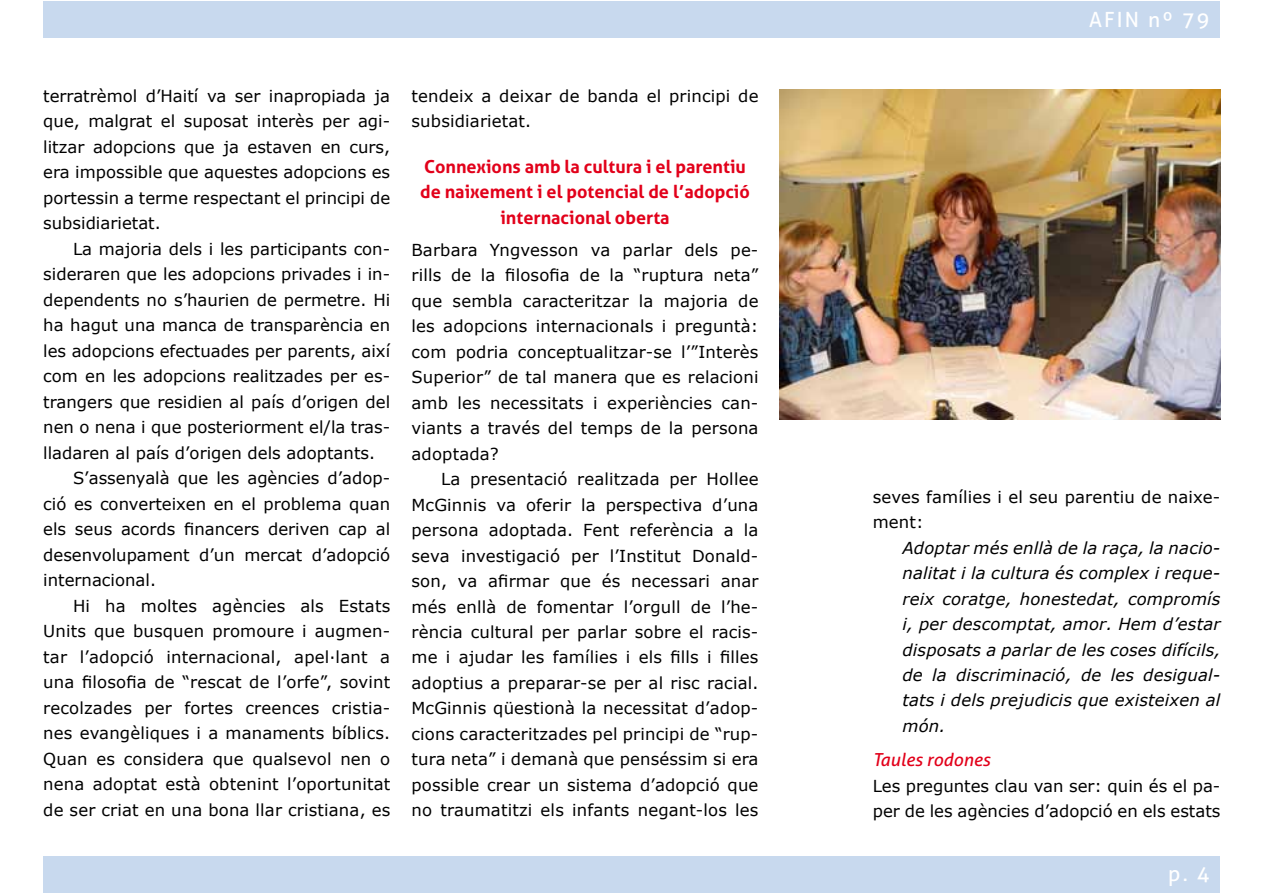
<style>
.page{position:relative;width:1263px;height:893px;background:#fff}
.page>*{position:absolute;margin:0;border:0;box-sizing:border-box;transform-origin:0 0}
.t1{font:21px "Aller";letter-spacing:.1em;color:#fff}
.t2{font:700 18px/25.2px "Aller";color:#e2001a;text-align:center}
.t3{font:italic 18px "Aller";color:#e2001a}
.t4{font:16.5px/25.5px "Verdana";color:#000;text-align:justify}
.t5{font:italic 16.5px/25.5px "Verdana";letter-spacing:.01em;color:#000;text-align:justify}
</style>
<div class="page">
<div style="left:43px;top:1px;width:1177px;height:37px;background:#c8d9ee"></div>
<div style="left:43px;top:856px;width:1177px;height:37px;background:#c8d9ee"></div>
<img style="left:779px;top:89px;width:441px;height:331px">
<p class="t4" style="left:43px;top:83px;width:348px">terratrèmol d’Haití va ser inapropiada ja que, malgrat el suposat interès per agi&shy;litzar adopcions que ja estaven en curs, era impossible que aquestes adopcions es portessin a terme respectant el principi de subsidiarietat.</p>
<p class="t4" style="left:73px;top:236px;width:319px">La majoria dels i les participants con-</p>
<p class="t4" style="left:43px;top:261px;width:348px">sideraren que les adopcions privades i in-</p>
<p class="t4" style="left:43px;top:287px;width:348px">dependents no s’haurien de permetre. Hi</p>
<p class="t4" style="left:43px;top:312px;width:348px">ha hagut una manca de transparència en</p>
<p class="t4" style="left:43px;top:338px;width:348px">les adopcions efectuades per parents, així</p>
<p class="t4" style="left:43px;top:363px;width:348px">com en les adopcions realitzades per es-</p>
<p class="t4" style="left:43px;top:389px;width:348px">trangers que residien al país d’origen del</p>
<p class="t4" style="left:43px;top:414px;width:348px">nen o nena i que posteriorment el/la tras-</p>
<p class="t4" style="left:43px;top:440px;width:333px">lladaren al país d’origen dels adoptants.</p>
<p class="t4" style="left:73px;top:465px;width:319px">S’assenyalà que les agències d’adop-</p>
<p class="t4" style="left:43px;top:491px;width:348px">ció es converteixen en el problema quan</p>
<p class="t4" style="left:43px;top:516px;width:348px">els seus acords financers deriven cap al</p>
<p class="t4" style="left:43px;top:542px;width:348px">desenvolupament d’un mercat d’adopció</p>
<p class="t4" style="left:43px;top:567px;width:114px">internacional.</p>
<p class="t4" style="left:73px;top:593px;width:319px">Hi ha moltes agències als Estats</p>
<p class="t4" style="left:43px;top:618px;width:348px">Units que busquen promoure i augmen-</p>
<p class="t4" style="left:43px;top:644px;width:348px">tar l’adopció internacional, apel·lant a</p>
<p class="t4" style="left:43px;top:669px;width:348px">una filosofia de “rescat de l’orfe”, sovint</p>
<p class="t4" style="left:43px;top:695px;width:348px">recolzades per fortes creences cristia-</p>
<p class="t4" style="left:43px;top:720px;width:348px">nes evangèliques i a manaments bíblics.</p>
<p class="t4" style="left:43px;top:746px;width:348px">Quan es considera que qualsevol nen o</p>
<p class="t4" style="left:43px;top:771px;width:348px">nena adoptat està obtenint l’oportunitat</p>
<p class="t4" style="left:43px;top:797px;width:349px">de ser criat en una bona llar cristiana, es</p>
<p class="t4" style="left:411px;top:83px;width:348px">tendeix a deixar de banda el principi de subsidiarietat.</p>
<p class="t2" style="left:420px;top:154px;width:331px">Connexions amb la cultura i el parentiu de naixement i el potencial de l’adopció internacional oberta</p>
<p class="t4" style="left:411px;top:237px;width:348px">Barbara Yngvesson va parlar dels pe&shy;rills de la filosofia de la “ruptura neta” que sembla caracteritzar la majoria de les adopcions internacionals i preguntà: com podria conceptualitzar-se l’”Interès Superior” de tal manera que es relacioni amb les necessitats i experiències can&shy;viants a través del temps de la persona adoptada?</p>
<p class="t4" style="left:411px;top:466px;width:349px;text-indent:30px">La presentació realitzada per Hollee McGinnis va oferir la perspectiva d’una persona adoptada. Fent referència a la seva investigació per l’Institut Donald&shy;son, va afirmar que és necessari anar més enllà de fomentar l’orgull de l’he&shy;rència cultural per parlar sobre el racis&shy;me i ajudar les famílies i els fills i filles adoptius a preparar-se per al risc racial.<br>McGinnis qüestionà la necessitat d’adop&shy;cions caracteritzades pel principi de “rup&shy;tura neta” i demanà que penséssim si era possible crear un sistema d’adopció que no traumatitzi els infants negant-los les</p>
<p class="t1" style="left:1089px;top:7px;width:122px">AFIN nº 79</p>
<p class="t4" style="left:873px;top:484px;width:349px">seves famílies i el seu parentiu de naixe&shy;ment:</p>
<p class="t5" style="left:902px;top:535px;width:319px">Adoptar més enllà de la raça, la nacio&shy;nalitat i la cultura és complex i reque&shy;reix coratge, honestedat, compromís i, per descomptat, amor. Hem d’estar disposats a parlar de les coses difícils, de la discriminació, de les desigual&shy;tats i dels prejudicis que existeixen al món.</p>
<p class="t3" style="left:873px;top:749px;width:119px">Taules rodones</p>
<p class="t4" style="left:873px;top:773px;width:349px">Les preguntes clau van ser: quin és el pa&shy;per de les agències d’adopció en els estats</p>
<p class="t1" style="left:1168px;top:861px;width:43px">p. 4</p>
</div>
